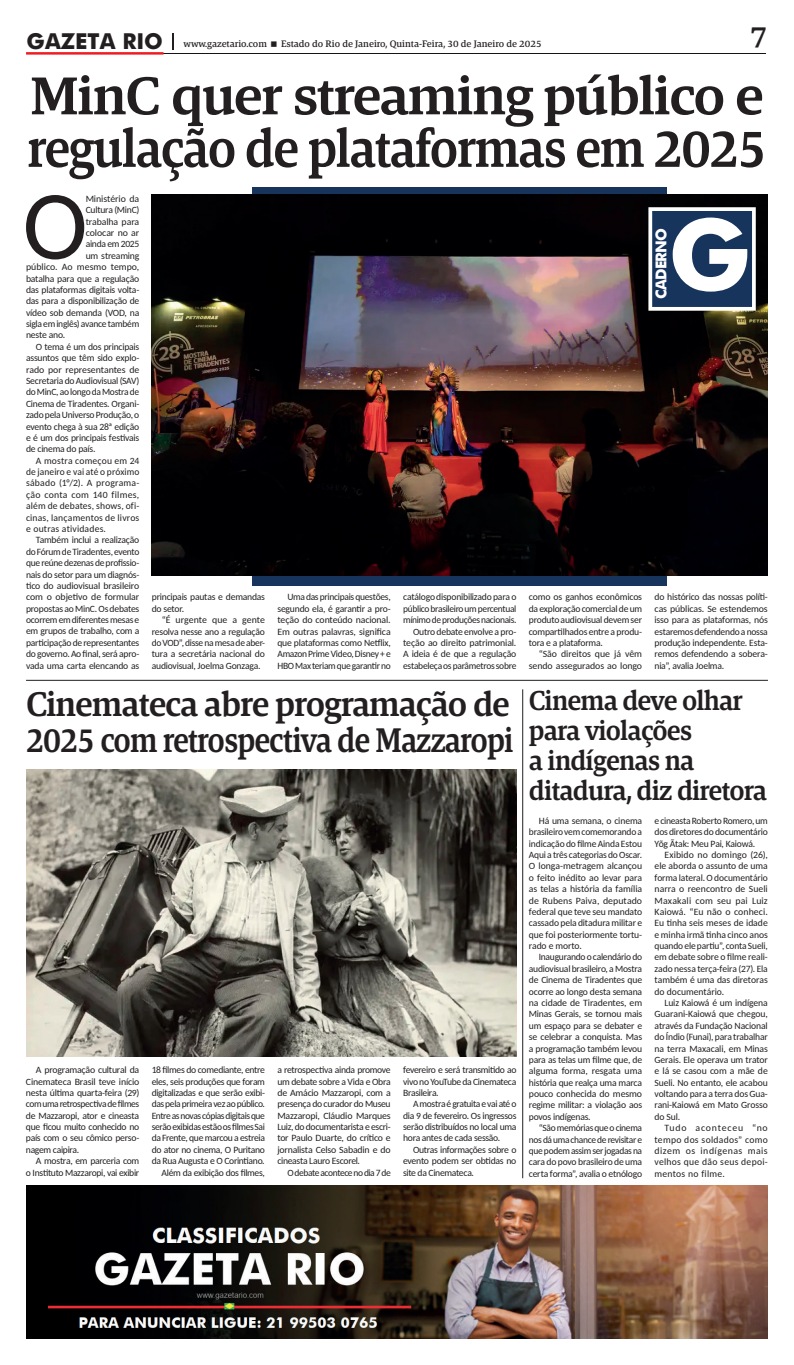
<style>
.page{position:relative;width:794px;height:1365px;background:#fff}
.page>*{position:absolute;margin:0;border:0;box-sizing:border-box;transform-origin:0 0}
.t1{font:700 98.96px "Futura";color:#fff}
.t2{font:98.26px "Carlito";color:#231f20}
.t3{font:600 54.34px/52.5px "Askan";letter-spacing:-.03em;color:#231f20}
.t4{font:600 35px/36.8px "Askan";letter-spacing:-.03em;color:#231f20}
.t5{font:600 30.54px "Askan";color:#231f20}
.t6{font:600 28px/29.8px "Askan";letter-spacing:-.03em;color:#231f20;scale:.95 1}
.t7{font:700 21.88px "Futura";color:#231f20}
.t8{font:700 15.05px "Futura";letter-spacing:-.05em;color:#fff}
.t9{font:9.62px/11.4px "Carlito";letter-spacing:-.025em;color:#231f20;text-align:justify}
.t10{font:500 9.62px "Askan";color:#231f20}
.t11{font:9.62px "Carlito";letter-spacing:.02em;color:#231f20}
.t12{font:9.62px "Carlito";letter-spacing:.015em;color:#231f20}
.t13{font:9.62px "Carlito";letter-spacing:-.005em;color:#231f20}
.t14{font:9.62px "Carlito";letter-spacing:.005em;color:#231f20}
.t15{font:9.62px "Carlito";letter-spacing:-.045em;color:#231f20}
.t16{font:9.62px "Carlito";color:#231f20}
.t17{font:9.62px "Carlito";letter-spacing:.025em;color:#231f20}
</style>
<div class="page">
<hr style="left:30px;top:53px;width:735px;height:1px;background:#141518">
<svg style="left:173px;top:33px;width:1px;height:16px"></svg>
<hr style="left:26px;top:52px;width:137px;height:3px;background:#ee1d23">
<div style="left:253px;top:187px;width:414px;height:398px;background:#17345d"></div>
<hr style="left:26px;top:680px;width:742px;height:1px;background:#231f20">
<hr style="left:522px;top:689px;width:1px;height:489px;background:#231f20">
<img style="left:152px;top:195px;width:616px;height:380px">
<div style="left:648px;top:207px;width:108px;height:104px;background:#17345d;border:4px solid #fff"></div>
<img style="left:26px;top:1185px;width:742px;height:153px">
<img style="left:26px;top:769px;width:490px;height:286px">
<h3 class="t7" style="left:27px;top:25px;width:138px">GAZETA RIO</h3>
<p class="t10" style="left:183px;top:38px;width:85px">www.gazetario.com</p>
<p class="t10" style="left:281px;top:38px;width:262px">Estado do Rio de Janeiro, Quinta-Feira, 30 de Janeiro de 2025</p>
<h3 class="t5" style="left:750px;top:17px;width:20px">7</h3>
<h3 class="t3" style="left:27px;top:69px;width:741px">MinC quer streaming público e regulação de plataformas em 2025</h3>
<h2 class="t2" style="left:23px;top:159px;width:67px">O</h2>
<p class="t9" style="left:86px;top:192px;width:55px">Ministério da</p>
<p class="t9" style="left:86px;top:204px;width:55px">Cultura (MinC)</p>
<p class="t9" style="left:86px;top:215px;width:55px">trabalha para</p>
<p class="t13" style="left:86px;top:226px;width:55px">colocar no ar</p>
<p class="t9" style="left:86px;top:238px;width:55px">ainda em 2025</p>
<p class="t9" style="left:86px;top:249px;width:55px">um streaming</p>
<p class="t16" style="left:26px;top:260px;width:115px">público. Ao mesmo tempo,</p>
<p class="t9" style="left:26px;top:272px;width:115px">batalha para que a regulação</p>
<p class="t9" style="left:26px;top:283px;width:115px">das plataformas digitais volta-</p>
<p class="t9" style="left:26px;top:295px;width:115px">das para a disponibilização de</p>
<p class="t9" style="left:26px;top:306px;width:115px">vídeo sob demanda (VOD, na</p>
<p class="t9" style="left:26px;top:318px;width:115px">sigla em inglês) avance também</p>
<p class="t9" style="left:26px;top:329px;width:41px">neste ano.</p>
<p class="t9" style="left:36px;top:340px;width:105px">O tema é um dos principais</p>
<p class="t9" style="left:26px;top:352px;width:115px">assuntos que têm sido explo-</p>
<p class="t13" style="left:26px;top:363px;width:115px">rado por representantes de</p>
<p class="t9" style="left:26px;top:374px;width:115px">Secretaria do Audiovisual (SAV)</p>
<p class="t9" style="left:26px;top:386px;width:115px">do MinC, ao longo da Mostra de</p>
<p class="t9" style="left:26px;top:397px;width:115px">Cinema de Tiradentes. Organi-</p>
<p class="t9" style="left:26px;top:409px;width:115px">zado pela Universo Produção, o</p>
<p class="t9" style="left:26px;top:420px;width:115px">evento chega à sua 28ª edição</p>
<p class="t9" style="left:26px;top:431px;width:115px">e é um dos principais festivais</p>
<p class="t9" style="left:26px;top:443px;width:71px">de cinema do país.</p>
<p class="t11" style="left:36px;top:454px;width:105px">A mostra começou em 24</p>
<p class="t14" style="left:26px;top:465px;width:115px">de janeiro e vai até o próximo</p>
<p class="t11" style="left:26px;top:476px;width:115px">sábado (1°/2). A programa-</p>
<p class="t17" style="left:26px;top:488px;width:115px">ção conta com 140 filmes,</p>
<p class="t12" style="left:26px;top:499px;width:115px">além de debates, shows, ofi-</p>
<p class="t12" style="left:26px;top:511px;width:115px">cinas, lançamentos de livros</p>
<p class="t11" style="left:26px;top:522px;width:81px">e outras atividades.</p>
<p class="t9" style="left:36px;top:534px;width:105px">Também inclui a realização</p>
<p class="t9" style="left:26px;top:545px;width:115px">do Fórum de Tiradentes, evento</p>
<p class="t9" style="left:26px;top:556px;width:115px">que reúne dezenas de profissio-</p>
<p class="t9" style="left:26px;top:568px;width:115px">nais do setor para um diagnós-</p>
<p class="t9" style="left:26px;top:579px;width:115px">tico do audiovisual brasileiro</p>
<p class="t9" style="left:26px;top:591px;width:115px">com o objetivo de formular</p>
<p class="t9" style="left:26px;top:602px;width:115px">propostas ao MinC. Os debates</p>
<p class="t9" style="left:26px;top:613px;width:115px">ocorrem em diferentes mesas e</p>
<p class="t9" style="left:26px;top:625px;width:115px">em grupos de trabalho, com a</p>
<p class="t9" style="left:26px;top:636px;width:115px">participação de representantes</p>
<p class="t9" style="left:26px;top:647px;width:115px">do governo. Ao final, será apro-</p>
<p class="t9" style="left:26px;top:659px;width:115px">vada uma carta elencando as</p>
<p class="t9" style="left:152px;top:591px;width:115px">principais pautas e demandas do setor.</p>
<p class="t9" style="left:152px;top:613px;width:115px;text-indent:10px">“É urgente que a gente resolva nesse ano a regulação do VOD”, disse na mesa de aber&shy;tura a secretária nacional do audiovisual, Joelma Gonzaga.</p>
<p class="t9" style="left:277px;top:591px;width:115px;text-indent:10px">Uma das principais questões, segundo ela, é garantir a pro&shy;teção do conteúdo nacional.<br>Em outras palavras, significa que plataformas como Netflix, Amazon Prime Video, Disney + e HBO Max teriam que garantir no</p>
<p class="t9" style="left:403px;top:591px;width:115px;text-align:right">catálogo disponibilizado para o público brasileiro um percentual mínimo de produções nacionais.<br>Outro debate envolve a pro&shy;teção ao direito patrimonial.<br>A ideia é de que a regulação estabeleça os parâmetros sobre</p>
<p class="t9" style="left:529px;top:591px;width:115px">como os ganhos econômicos da exploração comercial de um produto audiovisual devem ser compartilhados entre a produ&shy;tora e a plataforma.</p>
<p class="t9" style="left:529px;top:648px;width:115px;text-align:right">“São direitos que já vêm sendo assegurados ao longo</p>
<h3 class="t8" style="left:650px;top:299px;width:73px;rotate:-90deg">CADERNO</h3>
<h1 class="t1" style="left:668px;top:182px;width:85px">G</h1>
<p class="t9" style="left:654px;top:591px;width:115px">do histórico das nossas políti&shy;cas públicas. Se estendemos isso para as plataformas, nós estaremos defendendo a nossa produção independente. Esta&shy;remos defendendo a sobera&shy;nia”, avalia Joelma.</p>
<h3 class="t4" style="left:26px;top:685px;width:489px">Cinemateca abre programação de<br>2025 com retrospectiva de Mazzaropi</h3>
<p class="t9" style="left:26px;top:1063px;width:115px;text-indent:10px">A programação cultural da Cinemateca Brasil teve início nesta última quarta-feira (29) com uma retrospectiva de filmes de Mazzaropi, ator e cineasta que ficou muito conhecido no país com o seu cômico perso&shy;nagem caipira.</p>
<p class="t9" style="left:26px;top:1154px;width:115px;text-align:right">A mostra, em parceria com<br>o Instituto Mazzaropi, vai exibir</p>
<p class="t9" style="left:152px;top:1063px;width:115px;text-align:right">18 filmes do comediante, entre eles, seis produções que foram digitalizadas e que serão exibi&shy;das pela primeira vez ao público.<br>Entre as novas cópias digitais que serão exibidas estão os filmes Sai da Frente, que marcou a estreia do ator no cinema, O Puritano da Rua Augusta e O Corintiano.<br>Além da exibição dos filmes,</p>
<p class="t9" style="left:277px;top:1063px;width:115px">a retrospectiva ainda promove um debate sobre a Vida e Obra de Amácio Mazzaropi, com a presença do curador do Museu Mazzaropi, Cláudio Marques Luiz, do documentarista e escri&shy;tor Paulo Duarte, do crítico e jornalista Celso Sabadin e do cineasta Lauro Escorel.</p>
<p class="t15" style="left:287px;top:1165px;width:105px">O debate acontece no dia 7 de</p>
<p class="t9" style="left:403px;top:1063px;width:115px">fevereiro e será transmitido ao vivo no YouTube da Cinemateca Brasileira.</p>
<p class="t9" style="left:403px;top:1097px;width:115px;text-indent:10px">A mostra é gratuita e vai até o dia 9 de fevereiro. Os ingressos serão distribuídos no local uma hora antes de cada sessão.</p>
<p class="t9" style="left:403px;top:1143px;width:115px;text-indent:10px">Outras informações sobre o evento podem ser obtidas no site da Cinemateca.</p>
<h3 class="t6" style="left:529px;top:685px;width:252px">Cinema deve olhar para violações<br>a indígenas na ditadura, diz diretora</h3>
<p class="t9" style="left:529px;top:814px;width:115px;text-indent:10px">Há uma semana, o cinema brasileiro vem comemorando a indicação do filme Ainda Estou Aqui a três categorias do Oscar.<br>O longa-metragem alcançou o feito inédito ao levar para as telas a história da família de Rubens Paiva, deputado federal que teve seu mandato cassado pela ditadura militar e que foi posteriormente tortu&shy;rado e morto.</p>
<p class="t9" style="left:529px;top:951px;width:115px;text-indent:10px">Inaugurando o calendário do audiovisual brasileiro, a Mostra de Cinema de Tiradentes que ocorre ao longo desta semana na cidade de Tiradentes, em Minas Gerais, se tornou mais um espaço para se debater e se celebrar a conquista. Mas a programação também levou para as telas um filme que, de alguma forma, resgata uma história que realça uma marca pouco conhecida do mesmo regime militar: a violação aos povos indígenas.</p>
<p class="t9" style="left:529px;top:1121px;width:115px;text-indent:10px">“São memórias que o cinema nos dá uma chance de revisitar e que podem assim ser jogadas na cara do povo brasileiro de uma certa forma”, avalia o etnólogo</p>
<p class="t9" style="left:654px;top:814px;width:115px">e cineasta Roberto Romero, um dos diretores do documentário Yõg Ãtak: Meu Pai, Kaiowá.</p>
<p class="t9" style="left:654px;top:848px;width:115px;text-indent:10px">Exibido no domingo (26), ele aborda o assunto de uma forma lateral. O documentário narra o reencontro de Sueli Maxakali com seu pai Luiz Kaiowá. “Eu não o conheci.<br>Eu tinha seis meses de idade e minha irmã tinha cinco anos quando ele partiu”, conta Sueli, em debate sobre o filme reali&shy;zado nessa terça-feira (27). Ela também é uma das diretoras do documentário.</p>
<p class="t9" style="left:654px;top:996px;width:115px;text-indent:10px">Luiz Kaiowá é um indígena Guarani-Kaiowá que chegou, através da Fundação Nacional do Índio (Funai), para trabalhar na terra Maxacali, em Minas Gerais. Ele operava um trator e lá se casou com a mãe de Sueli. No entanto, ele acabou voltando para a terra dos Gua&shy;rani-Kaiowá em Mato Grosso do Sul.</p>
<p class="t9" style="left:654px;top:1121px;width:115px;text-indent:10px">Tudo aconteceu “no tempo dos soldados” como dizem os indígenas mais velhos que dão seus depoi&shy;mentos no filme.</p>
</div>
